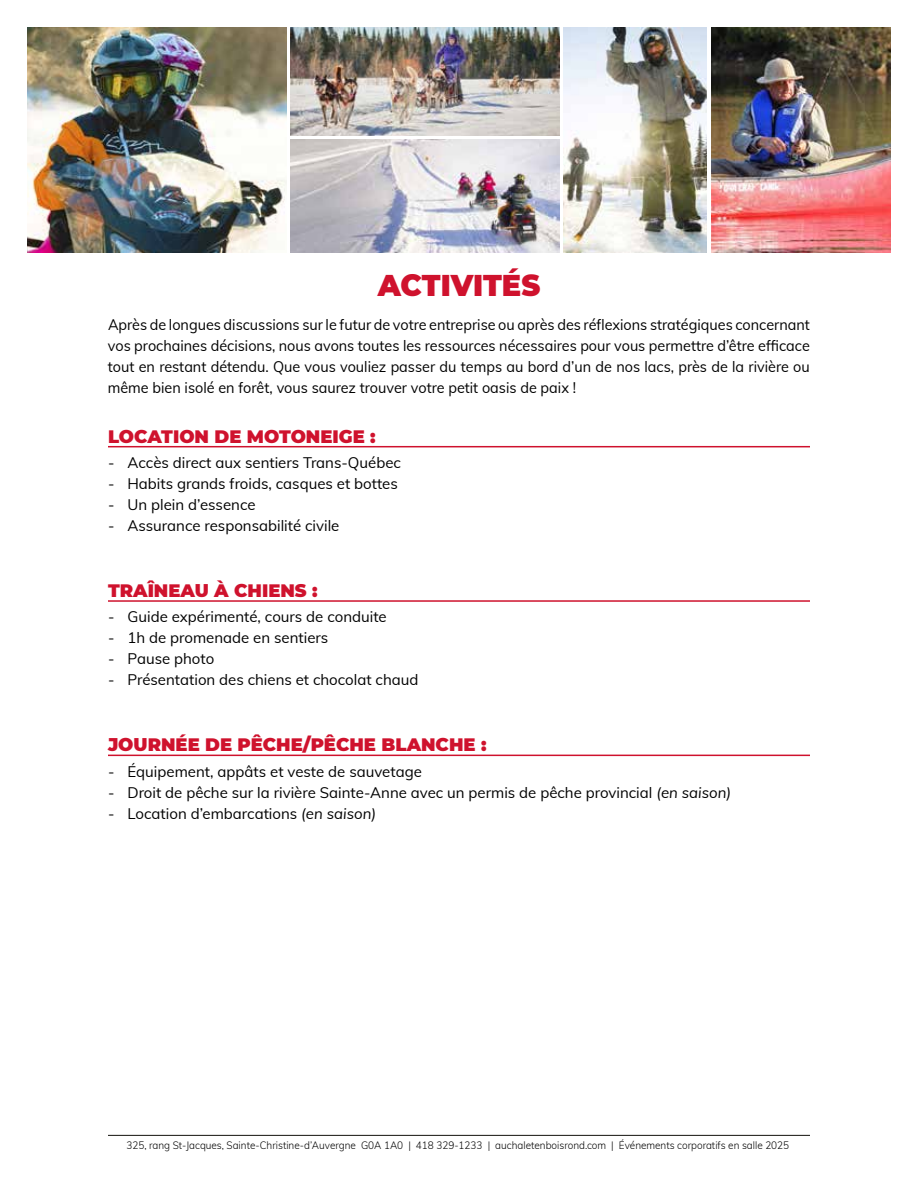
<style>
.page{position:relative;width:918px;height:1188px;background:#fff}
.page>*{position:absolute;margin:0;border:0;box-sizing:border-box;transform-origin:0 0}
.t1{font:900 30px "Montserrat";color:#cf122d;scale:.96 1}
.t2{font:900 18px "Montserrat";color:#cf122d}
.t3{font:15px "Muli";color:#000}
.t4{font:15px/21px "Muli";color:#000;text-align:justify;scale:.96 1}
.t5{font:300 10.5px "Muli";color:#000;scale:.95 1}
.s1{font-style:italic}
</style>
<div class="page">
<hr style="left:108px;top:1135px;width:702px;height:1px;background:#12110c">
<img style="left:291px;top:140px;width:268px;height:113px">
<img style="left:27px;top:27px;width:259px;height:226px">
<img style="left:711px;top:27px;width:180px;height:226px">
<img style="left:564px;top:27px;width:143px;height:226px">
<img style="left:291px;top:27px;width:268px;height:108px">
<hr style="left:108px;top:446px;width:702px;height:1px;background:#cf122d">
<hr style="left:108px;top:600px;width:702px;height:2px;background:#cf122d">
<hr style="left:108px;top:755px;width:702px;height:1px;background:#cf122d">
<h1 class="t1" style="left:378px;top:263px;width:171px">ACTIVITÉS</h1>
<p class="t4" style="left:108px;top:314px;width:733px">Après de longues discussions sur le futur de votre entreprise ou après des réflexions stratégiques concernant vos prochaines décisions, nous avons toutes les ressources nécessaires pour vous permettre d’être efficace tout en restant détendu. Que vous vouliez passer du temps au bord d’un de nos lacs, près de la rivière ou même bien isolé en forêt, vous saurez trouver votre petit oasis de paix !</p>
<p class="t2" style="left:108px;top:423px;width:269px">LOCATION DE MOTONEIGE :</p>
<p class="t3" style="left:108px;top:452px;width:294px">- Accès direct aux sentiers Trans-Québec</p>
<p class="t3" style="left:108px;top:473px;width:291px">- Habits grands froids, casques et bottes</p>
<p class="t3" style="left:108px;top:494px;width:149px">- Un plein d’essence</p>
<p class="t3" style="left:108px;top:515px;width:233px">- Assurance responsabilité civile</p>
<p class="t2" style="left:108px;top:577px;width:211px">TRAÎNEAU À CHIENS :</p>
<p class="t3" style="left:108px;top:606px;width:280px">- Guide expérimenté, cours de conduite</p>
<p class="t3" style="left:108px;top:627px;width:222px">- 1h de promenade en sentiers</p>
<p class="t3" style="left:108px;top:648px;width:108px">- Pause photo</p>
<p class="t3" style="left:108px;top:669px;width:312px">- Présentation des chiens et chocolat chaud</p>
<p class="t2" style="left:108px;top:731px;width:380px">JOURNÉE DE PÊCHE/PÊCHE BLANCHE :</p>
<p class="t3" style="left:108px;top:760px;width:315px">- Équipement, appâts et veste de sauvetage</p>
<p class="t3" style="left:108px;top:781px;width:625px">- Droit de pêche sur la rivière Sainte-Anne avec un permis de pêche provincial <span class="s1">(en saison)</span></p>
<p class="t3" style="left:108px;top:802px;width:270px">- Location d’embarcations <span class="s1">(en saison)</span></p>
<p class="t5" style="left:127px;top:1138px;width:699px">325, rang St-Jacques, Sainte-Christine-d’Auvergne G0A 1A0 | 418 329-1233 | auchaletenboisrond.com | Événements corporatifs en salle 2025</p>
</div>
